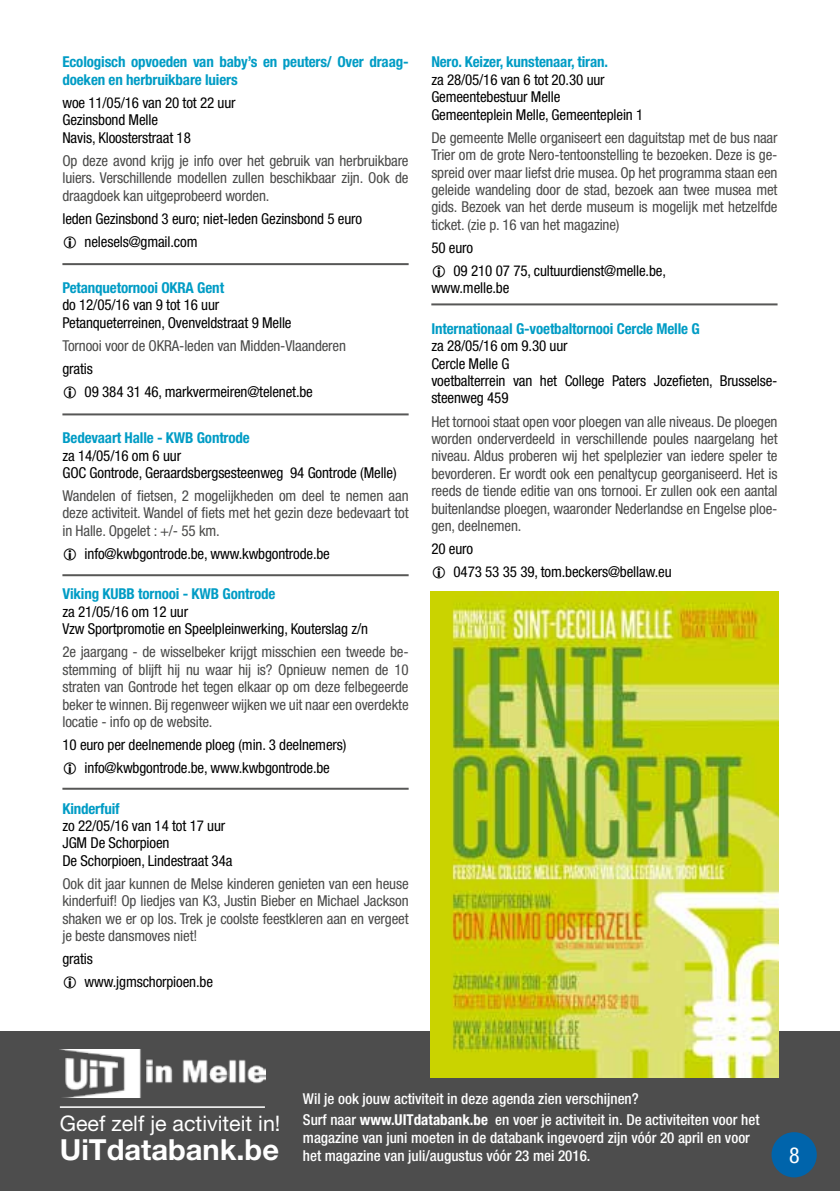
<style>
.page{position:relative;width:840px;height:1191px;background:#fff}
.page>*{position:absolute;margin:0;border:0;box-sizing:border-box;transform-origin:0 0}
.t1{font:700 29px "Helvetica Neue LT Std";color:#fff}
.t2{font:condensed 22px "Helvetica Neue";color:#fff}
.t3{font:21.4px "Helvetica Neue LT Std";color:#fff}
.t4{font:condensed 15px/17.4px "Helvetica Neue LT Std";letter-spacing:-.01em;color:#4a4a49;text-align:justify}
.t5{font:condensed 15px/17.4px "Helvetica Neue LT Std";letter-spacing:-.01em;color:#000}
.t6{font:700 condensed 15px/17.4px "Helvetica Neue LT Std";letter-spacing:-.01em;color:#009cc5}
.t7{font:500 condensed 15px/20.8px "Helvetica Neue LT Std";color:#fff}
.s1{font-weight:700}
</style>
<div class="page">
<div style="left:0;top:1030px;width:839px;height:161px;background:#4d4d4d"></div>
<hr style="left:60px;top:1106px;width:205px;height:1px;background:#fff">
<img style="left:60px;top:1049px;width:205px;height:48px">
<div style="left:771px;top:1132px;width:45px;height:45px;background:#0064ab;border-radius:50%"></div>
<hr style="left:62px;top:263px;width:346px;height:2px;background:#575756">
<hr style="left:62px;top:413px;width:346px;height:2px;background:#575756">
<hr style="left:62px;top:574px;width:346px;height:2px;background:#575756">
<hr style="left:431px;top:303px;width:346px;height:2px;background:#575756">
<hr style="left:62px;top:787px;width:346px;height:2px;background:#575756">
<img style="left:430px;top:591px;width:347px;height:486px">
<p class="t6" style="left:62px;top:53px;width:347px">Ecologisch opvoeden van baby’s en peuters/ Over draag&shy;doeken en herbruikbare luiers</p>
<p class="t5" style="left:62px;top:94px;width:175px">woe 11/05/16 van 20 tot 22 uur<br>Gezinsbond Melle<br>Navis, Kloosterstraat 18</p>
<p class="t4" style="left:62px;top:152px;width:347px">Op deze avond krijg je info over het gebruik van herbruikbare luiers. Verschillende modellen zullen beschikbaar zijn. Ook de draagdoek kan uitgeprobeerd worden.</p>
<p class="t5" style="left:85px;top:207px;width:279px;line-height:23px;text-indent:-22px">leden Gezinsbond 3 euro; niet-leden Gezinsbond 5 euro nelesels@gmail.com</p>
<p class="t6" style="left:62px;top:279px;width:163px">Petanquetornooi OKRA Gent</p>
<p class="t5" style="left:62px;top:296px;width:230px">do 12/05/16 van 9 tot 16 uur<br>Petanqueterreinen, Ovenveldstraat 9 Melle</p>
<p class="t4" style="left:62px;top:337px;width:285px">Tornooi voor de OKRA-leden van Midden-Vlaanderen</p>
<p class="t5" style="left:85px;top:357px;width:230px;line-height:23px;text-indent:-22px">gratis<br>09 384 31 46, markvermeiren@telenet.be</p>
<p class="t6" style="left:62px;top:429px;width:189px">Bedevaart Halle - KWB Gontrode</p>
<p class="t5" style="left:62px;top:446px;width:335px">za 14/05/16 om 6 uur<br>GOC Gontrode, Geraardsbergsesteenweg 94 Gontrode (Melle)</p>
<p class="t4" style="left:62px;top:487px;width:347px">Wandelen of fietsen, 2 mogelijkheden om deel te nemen aan deze activiteit. Wandel of fiets met het gezin deze bedevaart tot in Halle. Opgelet : +/- 55 km.</p>
<p class="t5" style="left:85px;top:545px;width:247px">info@kwbgontrode.be, www.kwbgontrode.be</p>
<p class="t6" style="left:62px;top:585px;width:214px">Viking KUBB tornooi - KWB Gontrode</p>
<p class="t5" style="left:62px;top:602px;width:307px">za 21/05/16 om 12 uur<br>Vzw Sportpromotie en Speelpleinwerking, Kouterslag z/n</p>
<p class="t4" style="left:62px;top:643px;width:347px">2e jaargang - de wisselbeker krijgt misschien een tweede be&shy;stemming of blijft hij nu waar hij is? Opnieuw nemen de 10 straten van Gontrode het tegen elkaar op om deze felbegeerde beker te winnen. Bij regenweer wijken we uit naar een overdekte locatie - info op de website.</p>
<p class="t5" style="left:62px;top:733px;width:285px;line-height:23px;text-align:center">10 euro per deelnemende ploeg (min. 3 deelnemers) info@kwbgontrode.be, www.kwbgontrode.be</p>
<p class="t6" style="left:62px;top:799px;width:59px">Kinderfuif</p>
<p class="t5" style="left:62px;top:817px;width:171px">zo 22/05/16 van 14 tot 17 uur<br>JGM De Schorpioen<br>De Schorpioen, Lindestraat 34a</p>
<p class="t4" style="left:62px;top:874px;width:347px">Ook dit jaar kunnen de Melse kinderen genieten van een heuse kinderfuif! Op liedjes van K3, Justin Bieber en Michael Jackson shaken we er op los. Trek je coolste feestkleren aan en vergeet je beste dansmoves niet!</p>
<p class="t5" style="left:85px;top:947px;width:130px;line-height:23px;text-indent:-22px">gratis www.jgmschorpioen.be</p>
<p class="t6" style="left:431px;top:53px;width:178px">Nero. Keizer, kunstenaar, tiran.</p>
<p class="t5" style="left:431px;top:71px;width:213px">za 28/05/16 van 6 tot 20.30 uur<br>Gemeentebestuur Melle<br>Gemeenteplein Melle, Gemeenteplein 1</p>
<p class="t4" style="left:431px;top:129px;width:347px">De gemeente Melle organiseert een daguitstap met de bus naar Trier om de grote Nero-tentoonstelling te bezoeken. Deze is ge&shy;spreid over maar liefst drie musea. Op het programma staan een geleide wandeling door de stad, bezoek aan twee musea met gids. Bezoek van het derde museum is mogelijk met hetzelfde ticket. (zie p. 16 van het magazine)</p>
<p class="t5" style="left:453px;top:236px;width:214px;line-height:23px;text-indent:-22px">50 euro<br>09 210 07 75, cultuurdienst@melle.be,</p>
<p class="t5" style="left:431px;top:279px;width:80px">www.melle.be</p>
<p class="t6" style="left:431px;top:319px;width:270px">Internationaal G-voetbaltornooi Cercle Melle G</p>
<p class="t5" style="left:431px;top:337px;width:347px">za 28/05/16 om 9.30 uur<br>Cercle Melle G<br>voetbalterrein van het College Paters Jozefieten, Brusselse&shy;steenweg 459</p>
<p class="t4" style="left:431px;top:412px;width:347px">Het tornooi staat open voor ploegen van alle niveaus. De ploegen worden onderverdeeld in verschillende poules naargelang het niveau. Aldus proberen wij het spelplezier van iedere speler te bevorderen. Er wordt ook een penaltycup georganiseerd. Het is reeds de tiende editie van ons tornooi. Er zullen ook een aantal buitenlandse ploegen, waaronder Nederlandse en Engelse ploe&shy;gen, deelnemen.</p>
<p class="t5" style="left:453px;top:537px;width:219px;line-height:23px;text-indent:-22px">20 euro<br>0473 53 35 39, tom.beckers@bellaw.eu</p>
<p class="t7" style="left:303px;top:1088px;width:458px">Wil je ook jouw activiteit in deze agenda zien verschijnen?<br>Surf naar <span class="s1">www.UITdatabank.be</span> en voer je activiteit in. De activiteiten voor het</p>
<p class="t7" style="left:303px;top:1128px;width:448px;line-height:18px">magazine van juni moeten in de databank ingevoerd zijn vóór 20 april en voor het magazine van juli/augustus vóór 23 mei 2016.</p>
<h3 class="t3" style="left:60px;top:1110px;width:222px">Geef zelf je activiteit in!</h3>
<h1 class="t1" style="left:60px;top:1131px;width:220px">UiTdatabank.be</h1>
<h2 class="t2" style="left:788px;top:1142px;width:12px">8</h2>
</div>
